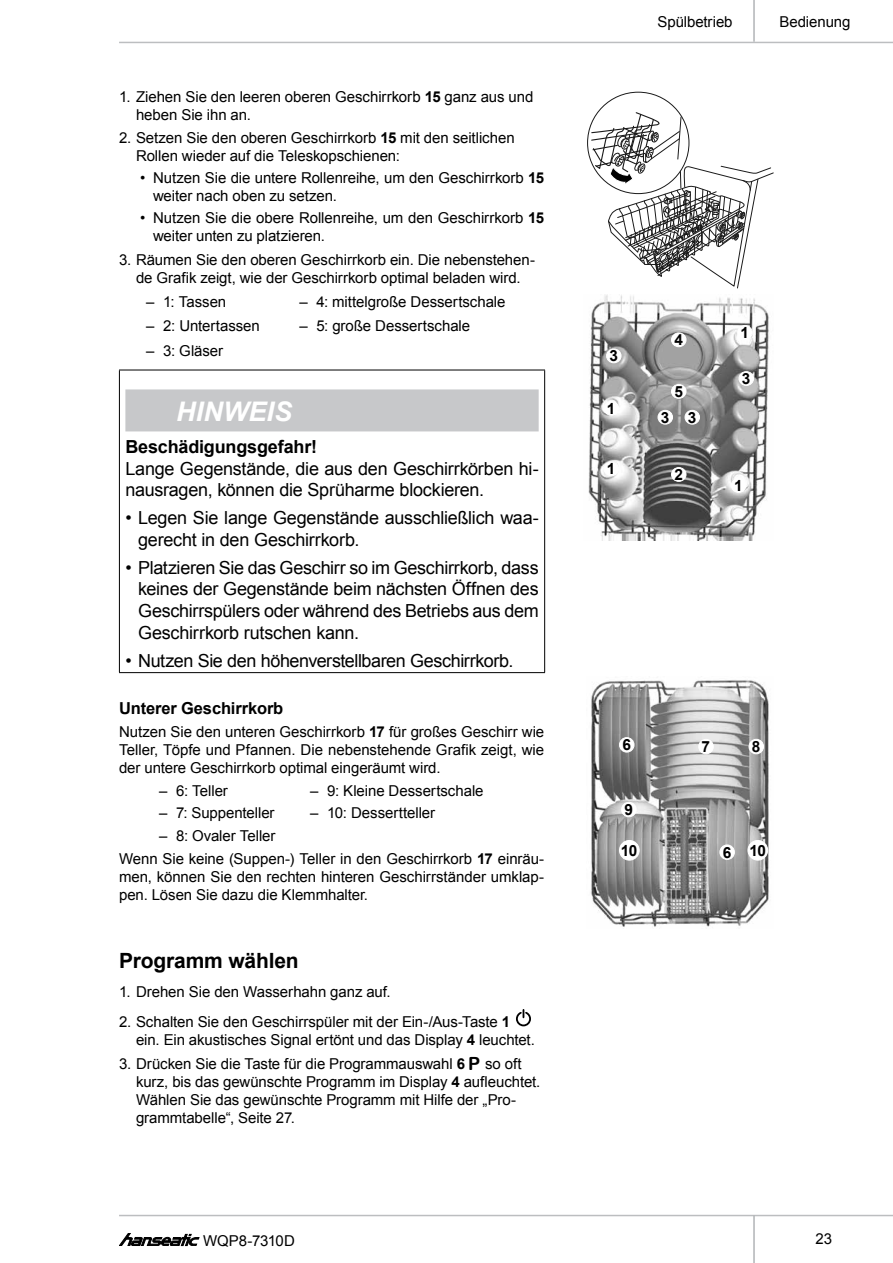
<style>
.page{position:relative;width:893px;height:1263px;background:#fff}
.page>*{position:absolute;margin:0;border:0;box-sizing:border-box;transform-origin:0 0}
.t1{font:italic 700 27px "Arial";color:#fff}
.t2{font:700 21px "Arial";letter-spacing:-.01em;color:#000}
.t3{font:18px/21.6px "Arial";letter-spacing:-.015em;color:#000}
.t4{font:700 18px "Arial";letter-spacing:-.01em;color:#000}
.t5{font:700 16.5px "Arial";letter-spacing:-.01em;color:#000}
.t6{font:700 15.45px "Arial";color:#000}
.t7{font:15px/18px "Arial";letter-spacing:-.005em;color:#000}
.s1{font-weight:700}
.s2{font-family:"Arial Rounded MT Bold";font-size:18.15px}
</style>
<div class="page">
<svg style="left:119px;top:1233px;width:80px;height:13px"></svg>
<hr style="left:119px;top:1215px;width:774px;height:1px;background:#bcbec0">
<hr style="left:119px;top:42px;width:774px;height:1px;background:#bcbec0">
<hr style="left:753px;top:0;width:2px;height:42px;background:#b1b4b6">
<hr style="left:753px;top:1215px;width:2px;height:48px;background:#b1b4b6">
<hr style="left:119px;top:370px;width:426px;height:1px;background:#000">
<hr style="left:119px;top:370px;width:1px;height:302px;background:#000">
<hr style="left:544px;top:370px;width:1px;height:302px;background:#000">
<hr style="left:119px;top:672px;width:426px;height:1px;background:#000">
<div style="left:125px;top:389px;width:414px;height:42px;background:#c7c8ca"></div>
<svg style="left:516px;top:1009px;width:15px;height:18px"></svg>
<svg style="left:590px;top:112px;width:184px;height:177px"></svg>
<img style="left:588px;top:294px;width:181px;height:246px">
<div style="left:604px;top:401px;width:14px;height:14px;background:#fff;border-radius:50%"></div>
<div style="left:604px;top:401px;width:15px;height:15px;border:1px solid #fff;border-radius:50%"></div>
<div style="left:738px;top:326px;width:14px;height:13px;background:#fff;border-radius:50%"></div>
<div style="left:737px;top:325px;width:16px;height:15px;border:1px solid #fff;border-radius:50%"></div>
<div style="left:685px;top:410px;width:14px;height:14px;background:#fff;border-radius:50%"></div>
<div style="left:685px;top:410px;width:15px;height:14px;border:1px solid #fff;border-radius:50%"></div>
<div style="left:658px;top:410px;width:14px;height:14px;background:#fff;border-radius:50%"></div>
<div style="left:658px;top:410px;width:15px;height:14px;border:1px solid #fff;border-radius:50%"></div>
<div style="left:739px;top:372px;width:14px;height:13px;background:#fff;border-radius:50%"></div>
<div style="left:739px;top:371px;width:15px;height:15px;border:1px solid #fff;border-radius:50%"></div>
<div style="left:607px;top:349px;width:14px;height:14px;background:#fff;border-radius:50%"></div>
<div style="left:606px;top:349px;width:15px;height:14px;border:1px solid #fff;border-radius:50%"></div>
<div style="left:671px;top:468px;width:15px;height:13px;background:#fff;border-radius:50%"></div>
<div style="left:671px;top:467px;width:15px;height:15px;border:1px solid #fff;border-radius:50%"></div>
<div style="left:671px;top:384px;width:15px;height:14px;background:#fff;border-radius:50%"></div>
<div style="left:671px;top:384px;width:15px;height:15px;border:1px solid #fff;border-radius:50%"></div>
<div style="left:671px;top:333px;width:15px;height:14px;background:#fff;border-radius:50%"></div>
<div style="left:671px;top:332px;width:15px;height:15px;border:1px solid #fff;border-radius:50%"></div>
<div style="left:604px;top:462px;width:14px;height:14px;background:#fff;border-radius:50%"></div>
<div style="left:604px;top:462px;width:15px;height:14px;border:1px solid #fff;border-radius:50%"></div>
<div style="left:731px;top:478px;width:15px;height:14px;background:#fff;border-radius:50%"></div>
<div style="left:731px;top:478px;width:15px;height:15px;border:1px solid #fff;border-radius:50%"></div>
<img style="left:591px;top:680px;width:178px;height:247px">
<div style="left:749px;top:739px;width:14px;height:15px;background:#fff;border-radius:50%"></div>
<div style="left:749px;top:739px;width:15px;height:15px;border:1px solid #fff;border-radius:50%"></div>
<div style="left:622px;top:802px;width:14px;height:15px;background:#fff;border-radius:50%"></div>
<div style="left:621px;top:802px;width:15px;height:15px;border:1px solid #fff;border-radius:50%"></div>
<div style="left:699px;top:739px;width:14px;height:15px;background:#fff;border-radius:50%"></div>
<div style="left:698px;top:739px;width:16px;height:15px;border:1px solid #fff;border-radius:50%"></div>
<div style="left:619px;top:738px;width:15px;height:14px;background:#fff;border-radius:50%"></div>
<div style="left:619px;top:737px;width:15px;height:15px;border:1px solid #fff;border-radius:50%"></div>
<div style="left:720px;top:845px;width:14px;height:14px;background:#fff;border-radius:50%"></div>
<div style="left:719px;top:844px;width:16px;height:16px;border:1px solid #fff;border-radius:50%"></div>
<div style="left:619px;top:840px;width:20px;height:20px;background:#fff;border-radius:50%"></div>
<div style="left:619px;top:840px;width:20px;height:20px;border:1px solid #fff;border-radius:50%"></div>
<div style="left:748px;top:840px;width:20px;height:20px;background:#fff;border-radius:50%"></div>
<div style="left:748px;top:840px;width:20px;height:20px;border:1px solid #fff;border-radius:50%"></div>
<p class="t7" style="left:136px;top:88px;width:399px;text-indent:-17px">1. Ziehen Sie den leeren oberen Geschirrkorb <span class="s1">15</span> ganz aus und heben Sie ihn an.</p>
<p class="t7" style="left:136px;top:128px;width:380px;text-indent:-17px">2. Setzen Sie den oberen Geschirrkorb <span class="s1">15</span> mit den seitlichen<br>Rollen wieder auf die Teleskopschienen:</p>
<p class="t7" style="left:153px;top:169px;width:393px;text-indent:-13px">• Nutzen Sie die untere Rollenreihe, um den Geschirrkorb <span class="s1">15 </span>weiter nach oben zu setzen.</p>
<p class="t7" style="left:153px;top:209px;width:393px;text-indent:-13px">• Nutzen Sie die obere Rollenreihe, um den Geschirrkorb <span class="s1">15 </span>weiter unten zu platzieren.</p>
<p class="t7" style="left:119px;top:251px;width:417px;text-align:center">3. Räumen Sie den oberen Geschirrkorb ein. Die nebenstehen&shy;de Grafik zeigt, wie der Geschirrkorb optimal beladen wird.</p>
<p class="t7" style="left:146px;top:293px;width:82px">– 1: Tassen</p>
<p class="t7" style="left:146px;top:317px;width:115px">– 2: Untertassen</p>
<p class="t7" style="left:146px;top:341px;width:78px">– 3: Gläser</p>
<p class="t7" style="left:299px;top:293px;width:208px">– 4: mittelgroße Dessertschale</p>
<p class="t7" style="left:299px;top:317px;width:172px">– 5: große Dessertschale</p>
<h1 class="t1" style="left:176px;top:393px;width:117px">HINWEIS</h1>
<p class="t4" style="left:125px;top:435px;width:193px">Beschädigungsgefahr!</p>
<p class="t3" style="left:125px;top:458px;width:415px">Lange Gegenstände, die aus den Geschirrkörben hi&shy;nausragen, können die Sprüharme blockieren.</p>
<p class="t3" style="left:138px;top:507px;width:402px;text-indent:-13px">• Legen Sie lange Gegenstände ausschließlich waa&shy;gerecht in den Geschirrkorb.</p>
<p class="t3" style="left:138px;top:557px;width:402px;text-align:justify;text-indent:-13px">• Platzieren Sie das Geschirr so im Geschirrkorb, dass keines der Gegenstände beim nächsten Öffnen des Geschirrspülers oder während des Betriebs aus dem Geschirrkorb rutschen kann.</p>
<p class="t3" style="left:125px;top:650px;width:390px">• Nutzen Sie den höhenverstellbaren Geschirrkorb.</p>
<p class="t5" style="left:119px;top:698px;width:166px">Unterer Geschirrkorb</p>
<p class="t7" style="left:119px;top:722px;width:427px;text-align:justify">Nutzen Sie den unteren Geschirrkorb <span class="s1">17</span> für großes Geschirr wie Teller, Töpfe und Pfannen. Die nebenstehende Grafik zeigt, wie der untere Geschirrkorb optimal eingeräumt wird.</p>
<p class="t7" style="left:159px;top:782px;width:70px">– 6: Teller</p>
<p class="t7" style="left:159px;top:804px;width:117px">– 7: Suppenteller</p>
<p class="t7" style="left:159px;top:826px;width:118px">– 8: Ovaler Teller</p>
<p class="t7" style="left:310px;top:782px;width:175px">– 9: Kleine Dessertschale</p>
<p class="t7" style="left:310px;top:804px;width:127px">– 10: Dessertteller</p>
<p class="t7" style="left:119px;top:850px;width:427px;text-align:justify">Wenn Sie keine (Suppen-) Teller in den Geschirrkorb <span class="s1">17</span> einräu&shy;men, können Sie den rechten hinteren Geschirrständer umklap&shy;pen. Lösen Sie dazu die Klemmhalter.</p>
<h2 class="t2" style="left:119px;top:947px;width:181px">Programm wählen</h2>
<p class="t7" style="left:119px;top:983px;width:273px">1. Drehen Sie den Wasserhahn ganz auf.</p>
<p class="t7" style="left:136px;top:1013px;width:400px;text-indent:-17px">2. Schalten Sie den Geschirrspüler mit der Ein-/Aus-Taste <span class="s1">1 </span>ein. Ein akustisches Signal ertönt und das Display <span class="s1">4</span> leuchtet.</p>
<p class="t7" style="left:136px;top:1055px;width:406px;text-indent:-17px">3. Drücken Sie die Taste für die Programmauswahl <span class="s1">6</span> <span class="s2">P</span> so oft kurz, bis das gewünschte Programm im Display <span class="s1">4</span> aufleuchtet.<br>Wählen Sie das gewünschte Programm mit Hilfe der „Pro&shy;grammtabelle“, Seite 27.</p>
<p class="t7" style="left:203px;top:1232px;width:93px">WQP8-7310D</p>
<p class="t7" style="left:657px;top:13px;width:77px">Spülbetrieb</p>
<p class="t7" style="left:779px;top:13px;width:72px">Bedienung</p>
<p class="t6" style="left:609px;top:346px;width:10px">3</p>
<p class="t6" style="left:607px;top:398px;width:10px">1</p>
<p class="t6" style="left:607px;top:459px;width:10px">1</p>
<p class="t6" style="left:674px;top:330px;width:10px">4</p>
<p class="t6" style="left:674px;top:381px;width:10px">5</p>
<p class="t6" style="left:661px;top:407px;width:37px">3 3</p>
<p class="t6" style="left:674px;top:464px;width:10px">2</p>
<p class="t6" style="left:740px;top:322px;width:10px">1</p>
<p class="t6" style="left:742px;top:368px;width:10px">3</p>
<p class="t6" style="left:734px;top:475px;width:10px">1</p>
<p class="t6" style="left:622px;top:735px;width:10px">6</p>
<p class="t6" style="left:702px;top:736px;width:10px">7</p>
<p class="t6" style="left:624px;top:799px;width:10px">9</p>
<p class="t6" style="left:752px;top:736px;width:10px">8</p>
<p class="t6" style="left:621px;top:840px;width:18px">10</p>
<p class="t6" style="left:723px;top:840px;width:45px">6 10</p>
<p class="t7" style="left:816px;top:1230px;width:18px">23</p>
</div>
